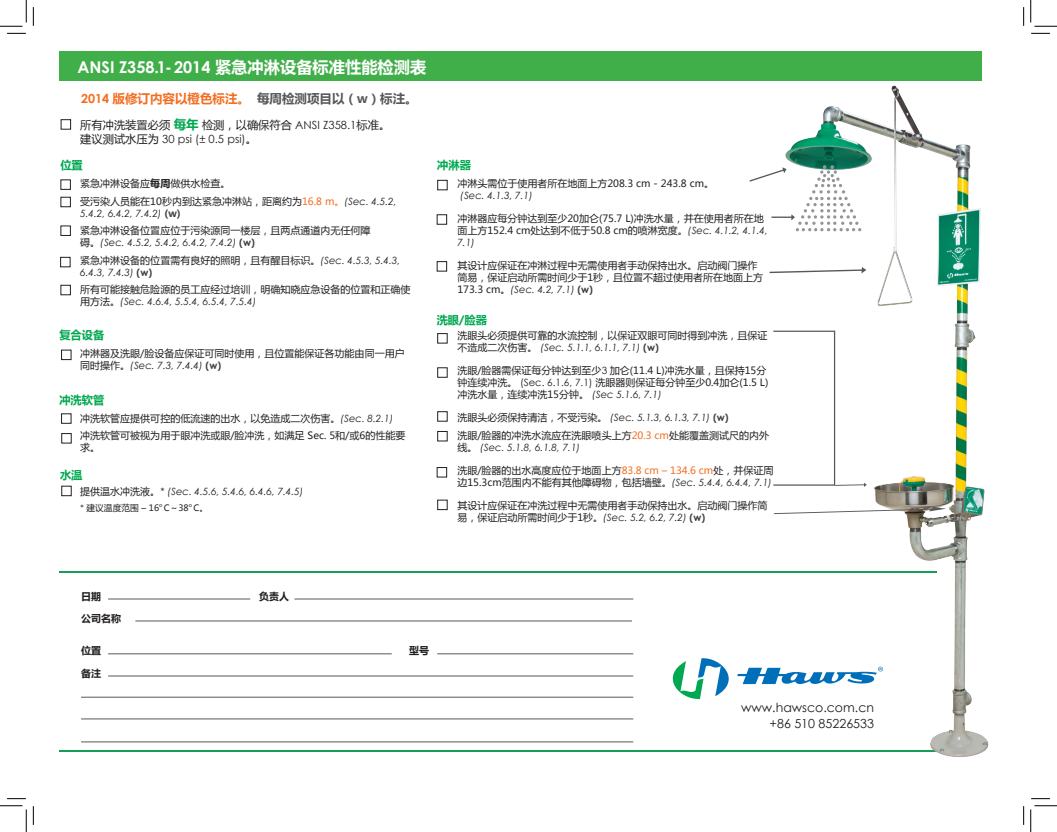
<style>
.page{position:relative;width:1057px;height:832px;background:#fff}
.page>*{position:absolute;margin:0;border:0;box-sizing:border-box;transform-origin:0 0}
.t1{font:700 16.25px "Century Gothic";color:#fff}
.t2{font:12.5px/16.2px "Century Gothic";color:#231f20;text-align:right}
.t3{font:700 12.5px "Microsoft Ya Hei";color:#57585a}
.t4{font:11.25px "Microsoft Ya Hei";color:#231f20}
.t5{font:11.25px "Century Gothic";color:#231f20}
.t6{font:700 11.25px "Microsoft Ya Hei";color:#00a851}
.t7{font:10px/11.9px "Microsoft Ya Hei";color:#231f20}
.t8{font:italic 10px "Century Gothic";color:#231f20}
.t9{font:700 10px "Microsoft Ya Hei";color:#231f20}
.t10{font:8.75px "Microsoft Ya Hei";color:#231f20}
.t11{font:5.12px "Microsoft Ya Hei";color:#231f20}
.s1{font-family:"Microsoft Ya Hei"}
.s2{font-family:"Century Gothic";color:#f36e21}
.s3{color:#f36e21}
.s4{font-weight:700;font-size:12.5px;color:#00a851}
.s5{font-family:"Century Gothic"}
.s6{font-weight:700}
.s7{font-family:"Century Gothic";font-style:italic}
.s8{font-family:"Microsoft Ya Hei";font-weight:700;font-style:normal;color:#3e3e3f}
.s9{font-family:"Microsoft Ya Hei";font-style:normal}
.s10{font-weight:700;font-style:normal;color:#3e3e3f}
.s11{font-style:normal}
</style>
<div class="page">
<hr style="left:59px;top:750px;width:923px;height:2px;background:#159e57">
<img style="left:785px;top:85px;width:204px;height:672px">
<div style="left:59px;top:51px;width:923px;height:30px;background:#40ae49"></div>
<hr style="left:59px;top:571px;width:878px;height:2px;background:#159e57">
<svg style="left:672px;top:657px;width:211px;height:42px"></svg>
<div style="left:61px;top:119px;width:10px;height:11px;border:1px solid #231f20"></div>
<div style="left:437px;top:180px;width:11px;height:10px;border:1px solid #231f20"></div>
<div style="left:437px;top:333px;width:11px;height:10px;border:1px solid #231f20"></div>
<div style="left:437px;top:367px;width:11px;height:11px;border:1px solid #231f20"></div>
<div style="left:437px;top:411px;width:11px;height:11px;border:1px solid #231f20"></div>
<div style="left:437px;top:431px;width:11px;height:10px;border:1px solid #231f20"></div>
<div style="left:437px;top:467px;width:10px;height:10px;border:1px solid #231f20"></div>
<div style="left:437px;top:499px;width:11px;height:11px;border:1px solid #231f20"></div>
<div style="left:437px;top:214px;width:10px;height:11px;border:1px solid #231f20"></div>
<div style="left:437px;top:261px;width:10px;height:10px;border:1px solid #231f20"></div>
<div style="left:60px;top:197px;width:11px;height:10px;border:1px solid #231f20"></div>
<div style="left:60px;top:179px;width:11px;height:11px;border:1px solid #231f20"></div>
<div style="left:60px;top:225px;width:11px;height:11px;border:1px solid #231f20"></div>
<div style="left:60px;top:257px;width:11px;height:10px;border:1px solid #231f20"></div>
<div style="left:60px;top:285px;width:11px;height:10px;border:1px solid #231f20"></div>
<div style="left:61px;top:349px;width:11px;height:11px;border:1px solid #231f20"></div>
<div style="left:61px;top:413px;width:11px;height:11px;border:1px solid #231f20"></div>
<div style="left:61px;top:486px;width:11px;height:10px;border:1px solid #231f20"></div>
<div style="left:61px;top:433px;width:11px;height:10px;border:1px solid #231f20"></div>
<svg style="left:749px;top:165px;width:112px;height:66px"></svg>
<svg style="left:769px;top:267px;width:97px;height:6px"></svg>
<svg style="left:835px;top:483px;width:32px;height:4px"></svg>
<div style="left:773px;top:330px;width:62px;height:156px;border:1px solid #57585a"></div>
<hr style="left:294px;top:598px;width:339px;height:1px;background:#57585a">
<hr style="left:135px;top:620px;width:497px;height:1px;background:#57585a">
<hr style="left:108px;top:598px;width:142px;height:1px;background:#57585a">
<hr style="left:108px;top:653px;width:284px;height:1px;background:#57585a">
<hr style="left:437px;top:653px;width:196px;height:1px;background:#57585a">
<hr style="left:108px;top:675px;width:525px;height:1px;background:#57585a">
<hr style="left:81px;top:696px;width:552px;height:1px;background:#57585a">
<hr style="left:81px;top:718px;width:552px;height:1px;background:#57585a">
<hr style="left:81px;top:741px;width:552px;height:1px;background:#57585a">
<svg style="left:773px;top:507px;width:173px;height:7px"></svg>
<svg style="left:7px;top:33px;width:19px;height:1px"></svg>
<svg style="left:1031px;top:33px;width:19px;height:1px"></svg>
<svg style="left:7px;top:798px;width:19px;height:1px"></svg>
<svg style="left:1031px;top:798px;width:19px;height:1px"></svg>
<svg style="left:33px;top:7px;width:1px;height:19px"></svg>
<svg style="left:33px;top:806px;width:1px;height:19px"></svg>
<svg style="left:1023px;top:7px;width:1px;height:19px"></svg>
<svg style="left:1023px;top:806px;width:1px;height:19px"></svg>
<svg style="left:0;top:0;width:27px;height:27px"></svg>
<svg style="left:0;top:805px;width:27px;height:27px"></svg>
<svg style="left:1030px;top:0;width:27px;height:27px"></svg>
<svg style="left:1030px;top:805px;width:27px;height:27px"></svg>
<h1 class="t1" style="left:78px;top:54px;width:350px">ANSI Z358.1-2014 <span class="s1">紧急冲淋设备标准性能检测表</span></h1>
<p class="t3" style="left:81px;top:90px;width:338px"><span class="s2">2014</span> <span class="s3">版修订内容以橙色标注。</span>每周检测项目以（w）标注。</p>
<p class="t4" style="left:80px;top:118px;width:311px">所有冲洗装置必须<span class="s4">每年</span> 检测，以确保符合 <span class="s5">ANSI Z358.1</span>标准。</p>
<p class="t5" style="left:80px;top:131px;width:178px"><span class="s1">建议测试水压为</span> 30 psi (± 0.5 psi)<span class="s1">。</span></p>
<p class="t6" style="left:60px;top:157px;width:24px">位置</p>
<p class="t6" style="left:437px;top:157px;width:35px">冲淋器</p>
<p class="t7" style="left:80px;top:175px;width:318px;line-height:17.5px">紧急冲淋设备应<span class="s6">每周</span>做供水检查。<br>受污染人员能在10秒内到达紧急冲淋站，距离约为<span class="s3">16.8 m。</span><span class="s7">(Sec. 4.5.2,</span></p>
<p class="t8" style="left:80px;top:206px;width:102px">5.4.2, 6.4.2, 7.4.2) <span class="s8">(w)</span></p>
<p class="t7" style="left:80px;top:224px;width:291px">紧急冲淋设备位置应位于污染源同一楼层，且两点通道内无任何障</p>
<p class="t8" style="left:80px;top:235px;width:176px"><span class="s9">碍。</span>(Sec. 4.5.2, 5.4.2, 6.4.2, 7.4.2) <span class="s10">(w)</span></p>
<p class="t7" style="left:80px;top:254px;width:321px">紧急冲淋设备的位置需有良好的照明，且有醒目标识。<span class="s7">(Sec. 4.5.3, 5.4.3,</span></p>
<p class="t8" style="left:80px;top:265px;width:73px">6.4.3, 7.4.3) <span class="s10">(w)</span></p>
<p class="t7" style="left:80px;top:283px;width:331px">所有可能接触危险源的员工应经过培训，明确知晓应急设备的位置和正确使</p>
<p class="t8" style="left:80px;top:294px;width:178px"><span class="s9">用方法。</span>(Sec. 4.6.4, 5.5.4, 6.5.4, 7.5.4)</p>
<p class="t6" style="left:59px;top:327px;width:46px">复合设备</p>
<p class="t7" style="left:80px;top:347px;width:326px">冲淋器及洗眼/脸设备应保证可同时使用，且位置能保证各功能由同一用户</p>
<p class="t8" style="left:80px;top:359px;width:142px"><span class="s9">同时操作。</span>(Sec. 7.3, 7.4.4) <span class="s10">(w)</span></p>
<p class="t6" style="left:59px;top:392px;width:46px">冲洗软管</p>
<p class="t7" style="left:80px;top:409px;width:327px;line-height:17.5px">冲洗软管应提供可控的低流速的出水，以免造成二次伤害。<span class="s7">(Sec. 8.2.1)</span>冲洗软管可被视为用于眼冲洗或眼/脸冲洗，如满足 Sec. 5和/或6的性能要</p>
<p class="t7" style="left:80px;top:441px;width:21px">求。</p>
<p class="t8" style="left:80px;top:484px;width:225px"><span class="s9">提供温水冲洗液。</span><span class="s11">*</span> (Sec. 4.5.6, 5.4.6, 6.4.6, 7.4.5)</p>
<p class="t6" style="left:60px;top:467px;width:24px">水温</p>
<p class="t10" style="left:80px;top:502px;width:80px"><span class="s7">*</span> 建议温度范围 – 16</p>
<p class="t11" style="left:159px;top:502px;width:5px">o</p>
<p class="t10" style="left:164px;top:502px;width:26px">C～38</p>
<p class="t11" style="left:189px;top:502px;width:5px">o</p>
<p class="t10" style="left:193px;top:502px;width:16px">C。</p>
<p class="t7" style="left:457px;top:177px;width:258px">冲淋头需位于使用者所在地面上方208.3 cm - 243.8 cm。</p>
<p class="t8" style="left:460px;top:189px;width:74px">(Sec. 4.1.3, 7.1)</p>
<p class="t7" style="left:457px;top:212px;width:312px">冲淋器应每分钟达到至少20加仑(75.7 L)冲洗水量，并在使用者所在地面上方152.4 cm处达到不低于50.8 cm的喷淋宽度。<span class="s7">(Sec. 4.1.2, 4.1.4,</span></p>
<p class="t8" style="left:457px;top:235px;width:19px">7.1)</p>
<p class="t7" style="left:457px;top:259px;width:307px">其设计应保证在冲淋过程中无需使用者手动保持出水。启动阀门操作简易，保证启动所需时间少于1秒，且位置不超过使用者所在地面上方</p>
<p class="t8" style="left:457px;top:282px;width:137px"><span class="s9">173.3 cm。</span>(Sec. 4.2, 7.1) <span class="s10">(w)</span></p>
<p class="t7" style="left:457px;top:329px;width:312px">洗眼头必须提供可靠的水流控制，以保证双眼可同时得到冲洗，且保证</p>
<p class="t8" style="left:457px;top:340px;width:203px"><span class="s9">不造成二次伤害。</span> (Sec. 5.1.1, 6.1.1, 7.1) <span class="s10">(w)</span></p>
<p class="t7" style="left:457px;top:364px;width:312px">洗眼/脸器需保证每分钟达到至少<span class="s5">3</span> 加仑(11.4 L)冲洗水量，且保持15分钟连续冲洗。 <span class="s5">(Sec. 6.1.6, 7.1)</span> 洗眼器则保证每分钟至少0.4加仑(1.5 L)冲洗水量，连续冲洗15分钟。 <span class="s7">(Sec 5.1.6, 7.1)</span></p>
<p class="t8" style="left:457px;top:410px;width:273px"><span class="s9">洗眼头必须保持清洁，不受污染。</span> (Sec. 5.1.3, 6.1.3, 7.1) <span class="s10">(w)</span></p>
<p class="t7" style="left:457px;top:429px;width:313px">洗眼/脸器的冲洗水流应在洗眼喷头上方<span class="s3">20.3 cm</span>处能覆盖测试尺的内外</p>
<p class="t8" style="left:457px;top:440px;width:124px"><span class="s9">线。</span> (Sec. 5.1.8, 6.1.8, 7.1)</p>
<p class="t7" style="left:457px;top:464px;width:317px">洗眼/脸器的出水高度应位于地面上方<span class="s3">83.8 cm – 134.6 cm</span>处，并保证周边15.3cm范围内不能有其他障碍物，包括墙壁。<span class="s7">(Sec. 5.4.4, 6.4.4, 7.1)</span></p>
<p class="t7" style="left:457px;top:499px;width:312px">其设计应保证在冲洗过程中无需使用者手动保持出水。启动阀门操作简</p>
<p class="t8" style="left:457px;top:510px;width:249px"><span class="s9">易，保证启动所需时间少于1秒。</span>(Sec. 5.2, 6.2, 7.2) <span class="s10">(w)</span></p>
<p class="t6" style="left:437px;top:312px;width:52px">洗眼/脸器</p>
<p class="t9" style="left:81px;top:589px;width:21px">日期</p>
<p class="t9" style="left:81px;top:611px;width:41px">公司名称</p>
<p class="t9" style="left:259px;top:589px;width:31px">负责人</p>
<p class="t9" style="left:81px;top:644px;width:21px">位置</p>
<p class="t9" style="left:81px;top:666px;width:21px">备注</p>
<p class="t9" style="left:409px;top:644px;width:21px">型号</p>
<p class="t2" style="left:741px;top:699px;width:134px">www.hawsco.com.cn +86 510 85226533</p>
</div>
